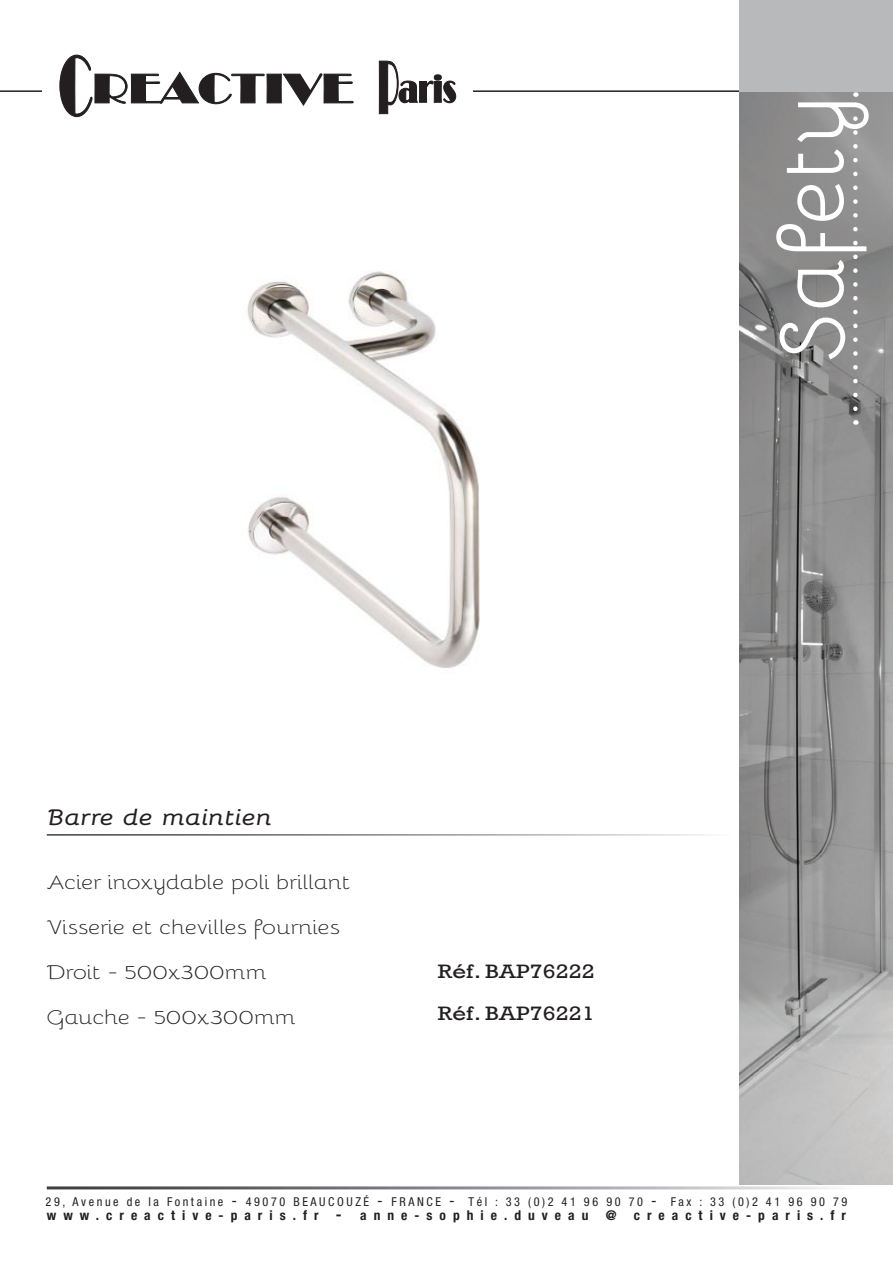
<style>
.page{position:relative;width:893px;height:1263px;background:#fff}
.page>*{position:absolute;margin:0;border:0;box-sizing:border-box;transform-origin:0 0}
.t1{font:90px "Bellota";color:#fff}
.t2{font:italic 700 22.35px "Bellota";letter-spacing:-.02em;color:#231f20;scale:1.2 1}
.t3{font:300 19.95px "Bellota";color:#231f20;scale:1.2 1}
.t4{font:19.95px "Rockwell";color:#231f20;scale:1.2 1}
.t5{font:700 condensed 13.5px "Helvetica Neue";letter-spacing:.52em;color:#231f20}
.t6{font:condensed 12.15px "Helvetica Neue";letter-spacing:.21em;color:#231f20}
.s1{font-size:15.9px}
</style>
<div class="page">
<img style="left:740px;top:91px;width:153px;height:1093px">
<hr style="left:0;top:90px;width:740px;height:2px;background:#231f20">
<div style="left:43px;top:29px;width:430px;height:119px;background:#fff"></div>
<svg style="left:59px;top:54px;width:295px;height:64px"></svg>
<svg style="left:378px;top:60px;width:79px;height:55px"></svg>
<img style="left:247px;top:271px;width:233px;height:397px">
<div style="left:740px;top:0;width:153px;height:91px;background:#b8b9bb"></div>
<svg style="left:853px;top:92px;width:5px;height:317px"></svg>
<p class="t2" style="left:47px;top:799px;width:190px">Barre de maintien</p>
<p class="t3" style="left:47px;top:866px;width:255px">Acier inoxydable poli brillant</p>
<p class="t3" style="left:47px;top:911px;width:246px">Visserie et chevilles fournies</p>
<p class="t3" style="left:47px;top:956px;width:185px">Droit - 500x300mm</p>
<p class="t3" style="left:47px;top:1001px;width:209px">Gauche - 500x300mm</p>
<p class="t4" style="left:438px;top:959px;width:132px">Réf. BAP76222</p>
<p class="t4" style="left:438px;top:1002px;width:132px">Réf. BAP76221</p>
<p class="t1" style="left:742px;top:361px;width:268px;rotate:-90deg">Safety</p>
<p class="t6" style="left:46px;top:1194px;width:803px">29, Avenue de la Fontaine <span class="s1">-</span> 49070 beaucouzé <span class="s1">-</span> FRANCE <span class="s1">-</span> Tél : 33 (0)2 41 96 90 70 <span class="s1">-</span> Fax : 33 (0)2 41 96 90 79</p>
<p class="t5" style="left:47px;top:1207px;width:543px">www.creactive-paris.fr <span class="s1">-</span> anne-sophie.duveau</p>
<p class="t5" style="left:606px;top:1207px;width:12px">@</p>
<p class="t5" style="left:634px;top:1207px;width:214px">creactive-paris.fr</p>
</div>
